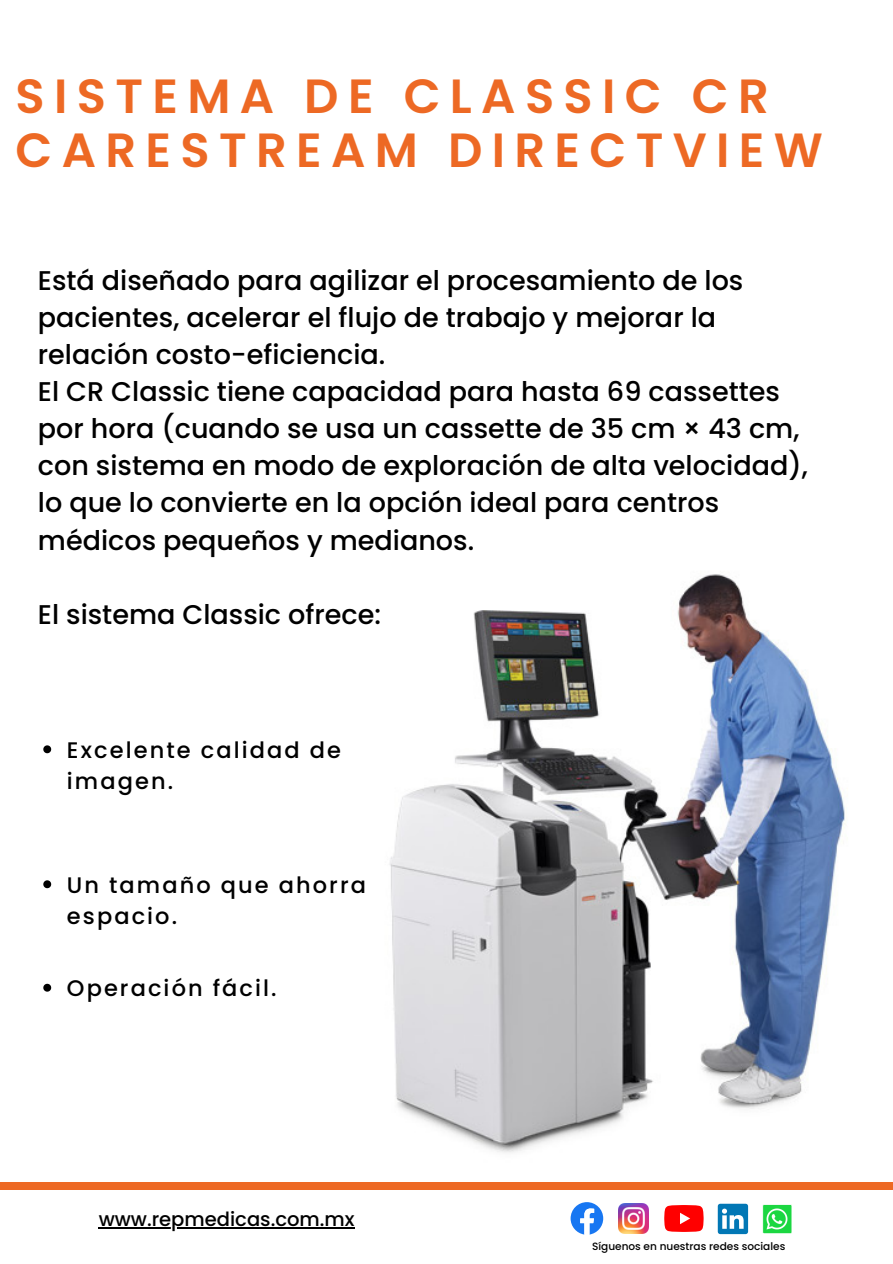
<style>
.page{position:relative;width:893px;height:1264px;background:#fff}
.page>*{position:absolute;margin:0;border:0;box-sizing:border-box;transform-origin:0 0}
.t1{font:600 48px/54px "Poppins";letter-spacing:.195em;color:#ed6924}
.t2{font:500 27px/37px "Poppins";color:#000}
.t3{font:500 22.5px/31.5px "Poppins";letter-spacing:.095em;color:#000}
.t4{font:500 19.5px "Poppins";color:#000}
.t5{font:500 10.5px "Poppins";color:#000}
</style>
<div class="page">
<div style="left:0;top:1182px;width:892px;height:7px;background:#ed6924"></div>
<svg style="left:570px;top:1202px;width:33px;height:32px"></svg>
<img style="left:618px;top:1203px;width:30px;height:30px">
<svg style="left:664px;top:1205px;width:39px;height:26px"></svg>
<svg style="left:717px;top:1203px;width:31px;height:31px"></svg>
<svg style="left:762px;top:1204px;width:30px;height:30px"></svg>
<img style="left:389px;top:574px;width:456px;height:579px">
<hr style="left:99px;top:1227px;width:255px;height:1px;background:#000">
<svg style="left:43px;top:745px;width:8px;height:8px"></svg>
<svg style="left:43px;top:880px;width:8px;height:8px"></svg>
<svg style="left:43px;top:983px;width:8px;height:8px"></svg>
<h1 class="t1" style="left:16px;top:69px;width:808px">SISTEMA DE CLASSIC CR<br>CARESTREAM DIRECTVIEW</h1>
<p class="t2" style="left:38px;top:262px;width:771px">Está diseñado para agilizar el procesamiento de los pacientes, acelerar el flujo de trabajo y mejorar la relación costo-eficiencia.<br>El CR Classic tiene capacidad para hasta 69 cassettes por hora (cuando se usa un cassette de 35 cm × 43 cm, con sistema en modo de exploración de alta velocidad), lo que lo convierte en la opción ideal para centros médicos pequeños y medianos.</p>
<p class="t2" style="left:38px;top:595px;width:344px">El sistema Classic ofrece:</p>
<p class="t3" style="left:67px;top:734px;width:275px">Excelente calidad de imagen.</p>
<p class="t3" style="left:67px;top:869px;width:300px">Un tamaño que ahorra espacio.</p>
<p class="t3" style="left:67px;top:972px;width:211px">Operación fácil.</p>
<p class="t4" style="left:99px;top:1205px;width:257px">www.repmedicas.com.mx</p>
<p class="t5" style="left:592px;top:1238px;width:195px">Síguenos en nuestras redes sociales</p>
</div>
